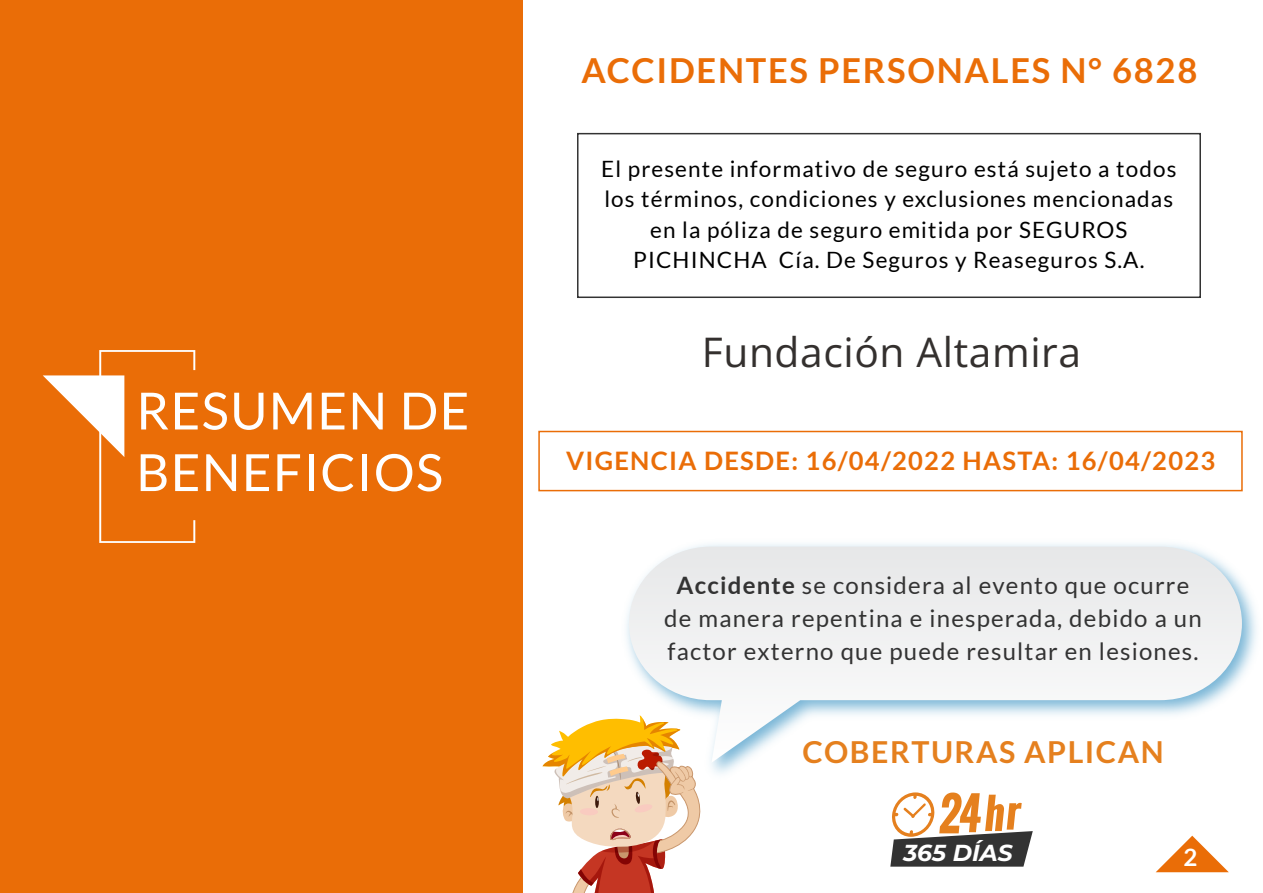
<style>
.page{position:relative;width:1263px;height:893px;background:#fff}
.page>*{position:absolute;margin:0;border:0;box-sizing:border-box;transform-origin:0 0}
.t1{font:51.3px/61.5px "Lato";letter-spacing:.025em;color:#fff}
.t2{font:40.8px "Open Sans";letter-spacing:.015em;color:#34302e}
.t3{font:700 34.5px "Lato";letter-spacing:.05em;color:#ea6d07}
.t4{font:700 30.3px "Lato";letter-spacing:.05em;color:#e5801e}
.t5{font:700 25.5px "Lato";letter-spacing:.05em;color:#ea6d07}
.t6{font:24px/33px "Lato";letter-spacing:.05em;color:#333;text-align:center}
.t7{font:700 24px "Lato";color:#fff}
.t8{font:italic 700 23.1px "Montserrat";color:#fff}
.t9{font:22.5px/30.5px "Lato";letter-spacing:.05em;color:#000;text-align:center}
.s1{font-weight:700}
</style>
<div class="page">
<div style="left:0;top:0;width:522px;height:893px;background:#ea6d07"></div>
<svg style="left:43px;top:350px;width:152px;height:193px"></svg>
<svg style="left:1156px;top:836px;width:73px;height:36px"></svg>
<div style="left:538px;top:431px;width:705px;height:60px;border:2px solid #ea6d07"></div>
<div style="left:577px;top:133px;width:624px;height:165px;border:2px solid #333"></div>
<img style="left:626px;top:544px;width:631px;height:230px">
<svg style="left:629px;top:547px;width:613px;height:216px"></svg>
<svg style="left:542px;top:715px;width:165px;height:178px"></svg>
<svg style="left:890px;top:792px;width:143px;height:75px"></svg>
<h1 class="t1" style="left:136px;top:380px;width:335px">RESUMEN DE<br>BENEFICIOS</h1>
<h3 class="t3" style="left:581px;top:51px;width:617px">ACCIDENTES PERSONALES N° 6828</h3>
<p class="t9" style="left:601px;top:153px;width:577px">El presente informativo de seguro está sujeto a todos los términos, condiciones y exclusiones mencionadas en la póliza de seguro emitida por SEGUROS PICHINCHA Cía. De Seguros y Reaseguros S.A.</p>
<h2 class="t2" style="left:702px;top:324px;width:381px">Fundación Altamira</h2>
<p class="t5" style="left:566px;top:446px;width:651px">VIGENCIA DESDE: 16/04/2022 HASTA: 16/04/2023</p>
<p class="t6" style="left:664px;top:568px;width:539px"><span class="s1">Accidente</span> se considera al evento que ocurre de manera repentina e inesperada, debido a un factor externo que puede resultar en lesiones.</p>
<h3 class="t4" style="left:802px;top:735px;width:363px">COBERTURAS APLICAN</h3>
<p class="t8" style="left:903px;top:837px;width:111px">365 DÍAS</p>
<p class="t7" style="left:1183px;top:843px;width:15px">2</p>
</div>
